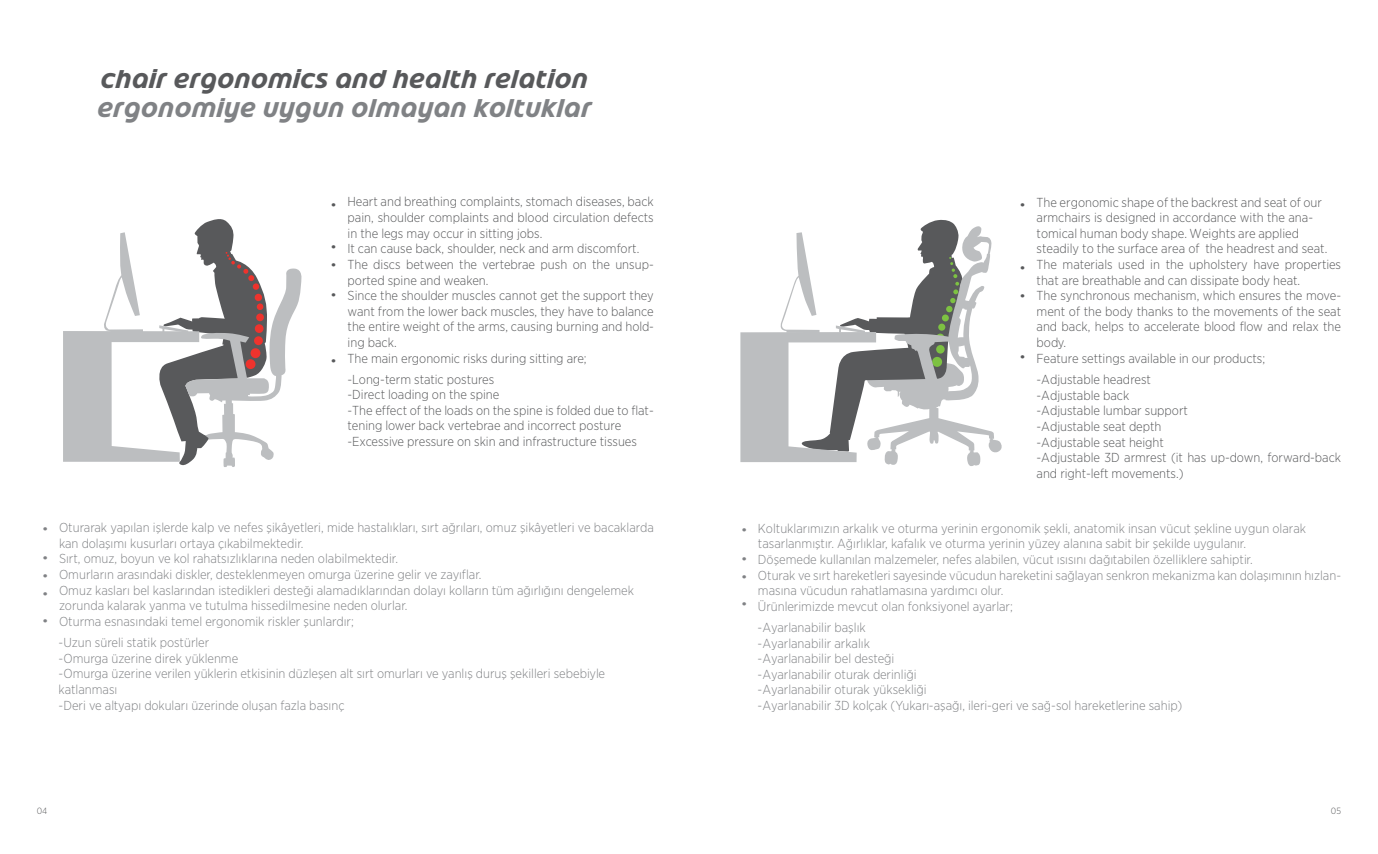
<style>
.page{position:relative;width:1378px;height:854px;background:#fff}
.page>*{position:absolute;margin:0;border:0;box-sizing:border-box;transform-origin:0 0}
.t1{font:30px/42px "Century";color:#58595b}
.t2{font:30px/29px "Century";color:#808285}
.t3{font:24px "Opet Tr";letter-spacing:.04em;color:#58595b}
.t4{font:24px "Opet Tr";letter-spacing:.04em;color:#808285}
.t5{font:300 13px/15.6px "Gotham Narrow";color:#808285}
.t6{font:300 13px/15.6px "Gotham Narrow";color:#58595b}
.t7{font:300 9px "Gotham Narrow";color:#58595b}
</style>
<div class="page">
<svg style="left:63px;top:219px;width:239px;height:248px"></svg>
<svg style="left:740px;top:219px;width:262px;height:247px"></svg>
<h2 class="t3" style="left:101px;top:67px;width:488px">CHAIR ERGONOMICS AND HEALTH RELATION</h2>
<h2 class="t4" style="left:98px;top:96px;width:495px">ERGONOMIYE UYGUN OLMAYAN KOLTUKLAR</h2>
<h1 class="t1" style="left:330px;top:171px;width:10px">. .</h1>
<h1 class="t1" style="left:330px;top:237px;width:10px;line-height:30px">. .</h1>
<h1 class="t1" style="left:330px;top:327px;width:10px">.</h1>
<p class="t6" style="left:347px;top:194px;width:308px">Heart and breathing complaints, stomach diseases, back pain, shoulder complaints and blood circulation defects in the legs may occur in sitting jobs.<br>It can cause back, shoulder, neck and arm discomfort.<br>The discs between the vertebrae push on the unsup&shy;ported spine and weaken.<br>Since the shoulder muscles cannot get the support they want from the lower back muscles, they have to balance the entire weight of the arms, causing burning and hold&shy;ing back.<br>The main ergonomic risks during sitting are;</p>
<p class="t6" style="left:347px;top:371px;width:308px">-Long-term static postures<br>-Direct loading on the spine<br>-The effect of the loads on the spine is folded due to flat&shy;tening lower back vertebrae and incorrect posture -Excessive pressure on skin and infrastructure tissues</p>
<h1 class="t2" style="left:41px;top:501px;width:10px">. .</h1>
<h1 class="t2" style="left:41px;top:548px;width:10px">.</h1>
<h1 class="t2" style="left:41px;top:567px;width:10px;line-height:27px">. .</h1>
<p class="t5" style="left:59px;top:519px;width:596px">Oturarak yapılan işlerde kalp ve nefes şikâyetleri, mide hastalıkları, sırt ağrıları, omuz şikâyetleri ve bacaklarda kan dolaşımı kusurları ortaya çıkabilmektedir.<br>Sırt, omuz, boyun ve kol rahatsızlıklarına neden olabilmektedir.<br>Omurların arasındaki diskler, desteklenmeyen omurga üzerine gelir ve zayıflar.<br>Omuz kasları bel kaslarından istedikleri desteği alamadıklarından dolayı kolların tüm ağırlığını dengelemek zorunda kalarak yanma ve tutulma hissedilmesine neden olurlar.<br>Oturma esnasındaki temel ergonomik riskler şunlardır;</p>
<p class="t5" style="left:59px;top:634px;width:548px">-Uzun süreli statik postürler<br>-Omurga üzerine direk yüklenme<br>-Omurga üzerine verilen yüklerin etkisinin düzleşen alt sırt omurları ve yanlış duruş şekilleri sebebiyle katlanması<br>-Deri ve altyapı dokuları üzerinde oluşan fazla basınç</p>
<h1 class="t1" style="left:1018px;top:160px;width:10px;line-height:63px">. .</h1>
<h1 class="t1" style="left:1018px;top:252px;width:10px;line-height:61px">. .</h1>
<p class="t6" style="left:1036px;top:194px;width:306px">The ergonomic shape of the backrest and seat of our armchairs is designed in accordance with the ana&shy;tomical human body shape. Weights are applied steadily to the surface area of the headrest and seat.<br>The materials used in the upholstery have properties that are breathable and can dissipate body heat.<br>The synchronous mechanism, which ensures the move&shy;ment of the body thanks to the movements of the seat and back, helps to accelerate blood flow and relax the body.<br>Feature settings available in our products;</p>
<p class="t6" style="left:1036px;top:371px;width:306px">-Adjustable headrest<br>-Adjustable back<br>-Adjustable lumbar support<br>-Adjustable seat depth<br>-Adjustable seat height<br>-Adjustable 3D armrest (it has up-down, forward-back and right-left movements.)</p>
<h1 class="t2" style="left:740px;top:503px;width:10px">. .</h1>
<h1 class="t2" style="left:740px;top:551px;width:10px;line-height:27px">. .</h1>
<p class="t5" style="left:758px;top:520px;width:584px">Koltuklarımızın arkalık ve oturma yerinin ergonomik şekli, anatomik insan vücut şekline uygun olarak tasarlanmıştır. Ağırlıklar, kafalık ve oturma yerinin yüzey alanına sabit bir şekilde uygulanır.<br>Döşemede kullanılan malzemeler, nefes alabilen, vücut ısısını dağıtabilen özelliklere sahiptir.<br>Oturak ve sırt hareketleri sayesinde vücudun hareketini sağlayan senkron mekanizma kan dolaşımının hızlan&shy;masına vücudun rahatlamasına yardımcı olur.<br>Ürünlerimizde mevcut olan fonksiyonel ayarlar;</p>
<p class="t5" style="left:757px;top:619px;width:426px">-Ayarlanabilir başlık<br>-Ayarlanabilir arkalık<br>-Ayarlanabilir bel desteği<br>-Ayarlanabilir oturak derinliği<br>-Ayarlanabilir oturak yüksekliği<br>-Ayarlanabilir 3D kolçak (Yukarı-aşağı, ileri-geri ve sağ-sol hareketlerine sahip)</p>
<p class="t7" style="left:37px;top:804px;width:12px">04</p>
<p class="t7" style="left:1331px;top:804px;width:12px">05</p>
</div>
